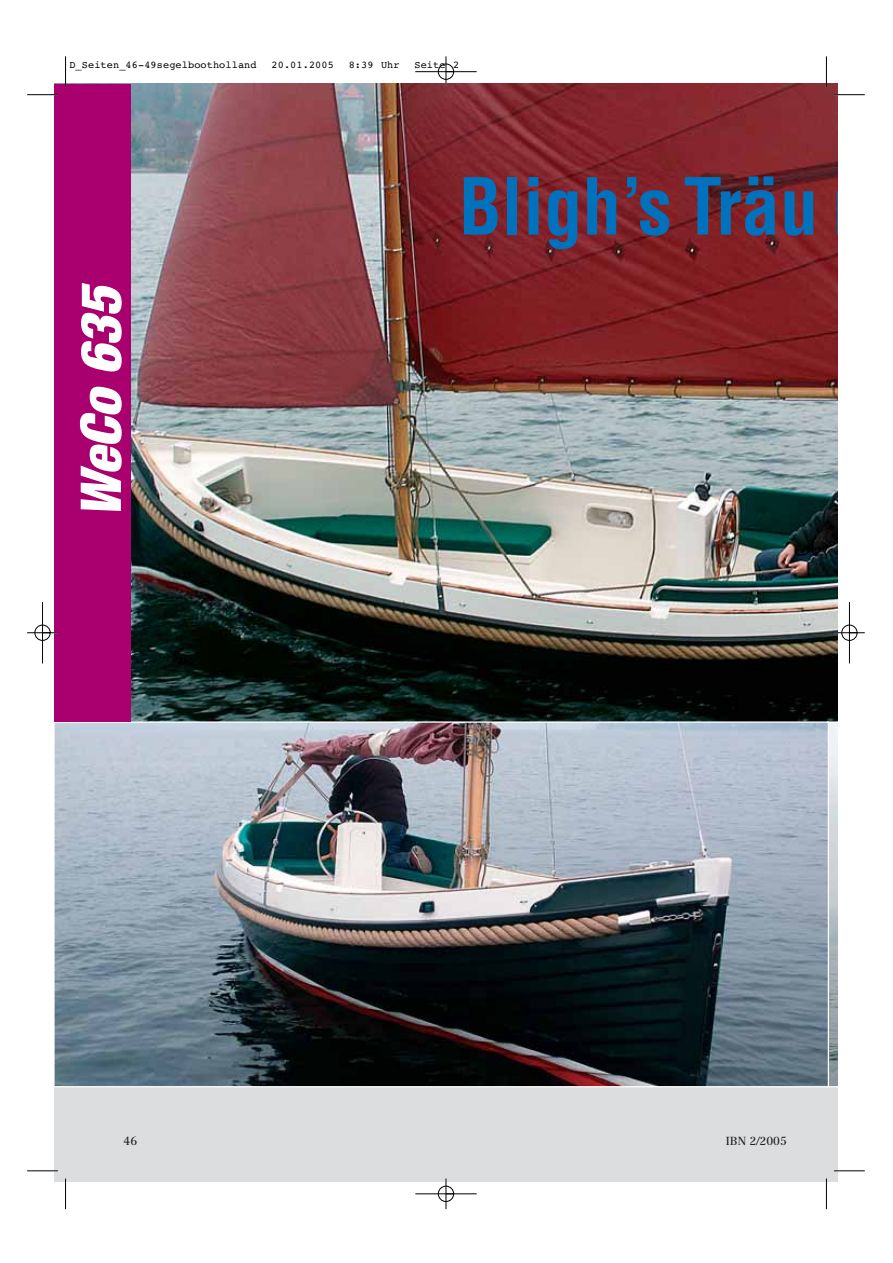
<style>
.page{position:relative;width:893px;height:1263px;background:#fff}
.page>*{position:absolute;margin:0;border:0;box-sizing:border-box;transform-origin:0 0}
.t1{font:700 condensed 76.65px "Helvetica";color:#0071bc}
.t2{font:italic 900 condensed 56.25px "Helvetica Neue";color:#fff}
.t3{font:11.55px "Centennial";color:#231f20}
.t4{font:10.2px "Courier";letter-spacing:.01em;color:#000}
</style>
<div class="page">
<div style="left:55px;top:84px;width:782px;height:1098px;background:#dcddde"></div>
<img style="left:54px;top:84px;width:783px;height:1001px">
<svg style="left:826px;top:721px;width:11px;height:366px"></svg>
<div style="left:55px;top:84px;width:76px;height:637px;background:#aa006f"></div>
<hr style="left:65px;top:56px;width:1px;height:31px;background:#000">
<hr style="left:27px;top:94px;width:31px;height:1px;background:#000">
<hr style="left:826px;top:56px;width:1px;height:31px;background:#000">
<hr style="left:834px;top:94px;width:30px;height:1px;background:#000">
<hr style="left:65px;top:1179px;width:1px;height:30px;background:#000">
<hr style="left:27px;top:1171px;width:31px;height:1px;background:#000">
<hr style="left:826px;top:1179px;width:1px;height:30px;background:#000">
<hr style="left:834px;top:1171px;width:30px;height:1px;background:#000">
<hr style="left:27px;top:632px;width:31px;height:1px;background:#fff">
<hr style="left:834px;top:632px;width:30px;height:1px;background:#fff">
<hr style="left:415px;top:71px;width:61px;height:1px;background:#000">
<hr style="left:415px;top:1194px;width:61px;height:1px;background:#000">
<hr style="left:42px;top:602px;width:1px;height:61px;background:#000">
<hr style="left:849px;top:602px;width:1px;height:61px;background:#000">
<hr style="left:445px;top:56px;width:1px;height:31px;background:#000">
<hr style="left:445px;top:1178px;width:1px;height:31px;background:#000">
<hr style="left:27px;top:633px;width:31px;height:1px;background:#000">
<hr style="left:834px;top:633px;width:30px;height:1px;background:#000">
<div style="left:438px;top:64px;width:16px;height:16px;border:1px solid #000;border-radius:50%"></div>
<div style="left:438px;top:1186px;width:16px;height:16px;border:1px solid #000;border-radius:50%"></div>
<div style="left:35px;top:625px;width:15px;height:16px;border:1px solid #000;border-radius:50%"></div>
<div style="left:841px;top:625px;width:16px;height:16px;border:1px solid #000;border-radius:50%"></div>
<p class="t4" style="left:69px;top:61px;width:189px">D_Seiten_46-49segelbootholland</p>
<p class="t4" style="left:271px;top:61px;width:64px">20.01.2005</p>
<p class="t4" style="left:348px;top:61px;width:52px">8:39 Uhr</p>
<p class="t4" style="left:414px;top:61px;width:46px">Seite 2</p>
<h2 class="t2" style="left:81px;top:518px;width:236px;rotate:-90deg">WeCo 635</h2>
<h1 class="t1" style="left:459px;top:177px;width:434px">Bligh’s Träu m</h1>
<p class="t3" style="left:123px;top:1136px;width:15px">46</p>
<p class="t3" style="left:725px;top:1136px;width:63px">IBN 2/2005</p>
</div>
